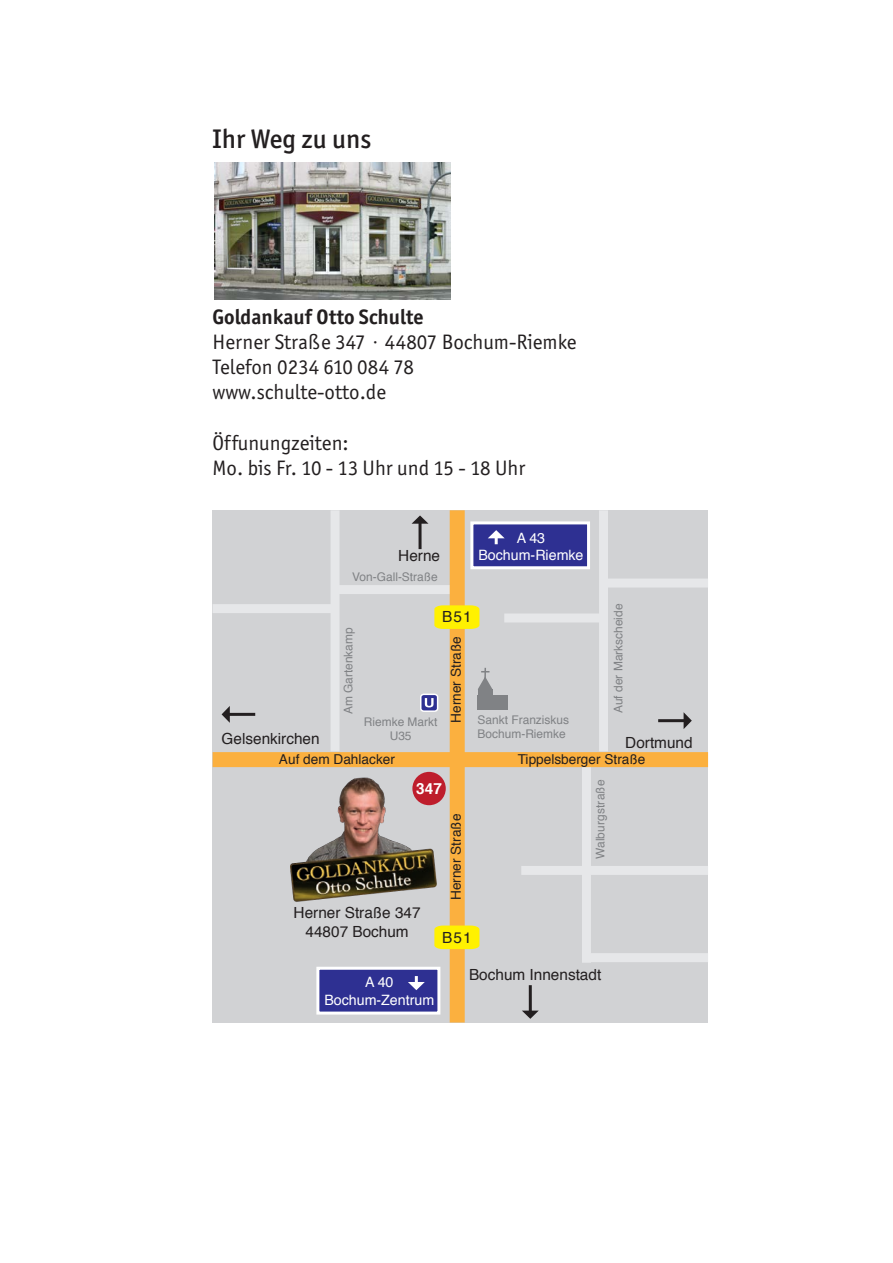
<style>
.page{position:relative;width:893px;height:1263px;background:#fff}
.page>*{position:absolute;margin:0;border:0;box-sizing:border-box;transform-origin:0 0}
.t1{font:500 27px "Officina Sans ITC Std";color:#231f20}
.t2{font:21px/25.2px "Officina Sans ITC Std";color:#231f20}
.t3{font:700 21px "Officina Sans ITC Std";color:#231f20}
.t4{font:15.3px/18.5px "Helvetica";color:#231f20;text-align:center}
.t5{font:700 15.3px "Helvetica";color:#fff}
.t6{font:14.25px/17.1px "Helvetica";color:#fff;text-align:center}
.t7{font:13.65px "Helvetica";color:#231f20}
.t8{font:12px/14.2px "Helvetica";color:#808285}
</style>
<div class="page">
<div style="left:213px;top:510px;width:495px;height:512px;background:#d1d2d4"></div>
<div style="left:599px;top:510px;width:9px;height:241px;background:#e6e7e9"></div>
<div style="left:331px;top:510px;width:9px;height:241px;background:#e6e7e9"></div>
<div style="left:582px;top:759px;width:9px;height:204px;background:#e6e7e9"></div>
<div style="left:521px;top:866px;width:187px;height:9px;background:#e6e7e9"></div>
<div style="left:335px;top:585px;width:122px;height:9px;background:#e6e7e9"></div>
<div style="left:504px;top:613px;width:100px;height:9px;background:#e6e7e9"></div>
<div style="left:586px;top:953px;width:122px;height:9px;background:#e6e7e9"></div>
<div style="left:601px;top:578px;width:107px;height:9px;background:#e6e7e9"></div>
<div style="left:213px;top:604px;width:122px;height:9px;background:#e6e7e9"></div>
<div style="left:450px;top:510px;width:15px;height:512px;background:#fbb03f"></div>
<div style="left:213px;top:752px;width:495px;height:15px;background:#fbb03f"></div>
<div style="left:421px;top:694px;width:17px;height:17px;background:#2e3092;border-radius:3px"></div>
<div style="left:420px;top:693px;width:18px;height:19px;border:2px solid #fff;border-radius:3px"></div>
<svg style="left:425px;top:698px;width:9px;height:9px"></svg>
<svg style="left:434px;top:925px;width:45px;height:24px"></svg>
<svg style="left:434px;top:605px;width:45px;height:24px"></svg>
<div style="left:412px;top:772px;width:34px;height:33px;background:#be1d2c;border-radius:50%"></div>
<div style="left:316px;top:967px;width:124px;height:47px;background:#2e3092;border:3px solid #fff"></div>
<svg style="left:408px;top:976px;width:17px;height:14px"></svg>
<svg style="left:522px;top:1010px;width:17px;height:9px"></svg>
<hr style="left:529px;top:985px;width:3px;height:31px;background:#231f20">
<svg style="left:684px;top:712px;width:8px;height:17px"></svg>
<hr style="left:658px;top:719px;width:32px;height:3px;background:#231f20">
<svg style="left:222px;top:706px;width:8px;height:17px"></svg>
<hr style="left:224px;top:713px;width:31px;height:3px;background:#231f20">
<svg style="left:412px;top:515px;width:16px;height:9px"></svg>
<hr style="left:419px;top:518px;width:3px;height:31px;background:#231f20">
<img style="left:290px;top:771px;width:147px;height:131px">
<div style="left:478px;top:689px;width:15px;height:20px;background:#808285"></div>
<div style="left:478px;top:695px;width:30px;height:15px;background:#808285"></div>
<svg style="left:478px;top:668px;width:14px;height:21px"></svg>
<div style="left:470px;top:521px;width:120px;height:48px;background:#2e3092;border:3px solid #fff"></div>
<svg style="left:488px;top:530px;width:17px;height:14px"></svg>
<img style="left:214px;top:163px;width:236px;height:137px">
<p class="t1" style="left:213px;top:122px;width:160px">Ihr Weg zu uns</p>
<p class="t3" style="left:213px;top:303px;width:212px">Goldankauf Otto Schulte</p>
<p class="t2" style="left:213px;top:329px;width:365px">Herner Straße 347 · 44807 Bochum-Riemke<br>Telefon 0234 610 084 78 www.schulte-otto.de</p>
<p class="t2" style="left:213px;top:430px;width:314px">Öffunungzeiten:<br>Mo. bis Fr. 10 - 13 Uhr und 15 - 18 Uhr</p>
<p class="t4" style="left:398px;top:547px;width:43px">Herne</p>
<p class="t8" style="left:352px;top:570px;width:87px">Von-Gall-Straße</p>
<p class="t6" style="left:478px;top:529px;width:107px">A 43<br>Bochum-Riemke</p>
<p class="t8" style="left:611px;top:713px;width:111px;rotate:-90deg">Auf der Markscheide</p>
<p class="t4" style="left:442px;top:608px;width:31px">B51</p>
<p class="t8" style="left:342px;top:714px;width:88px;rotate:-90deg">Am Gartenkamp</p>
<p class="t7" style="left:445px;top:723px;width:88px;rotate:-90deg">Herner Straße</p>
<p class="t8" style="left:478px;top:713px;width:93px">Sankt Franziskus<br>Bochum-Riemke</p>
<p class="t8" style="left:364px;top:715px;width:75px;text-align:center">Riemke Markt<br>U35</p>
<p class="t4" style="left:222px;top:729px;width:100px">Gelsenkirchen</p>
<p class="t4" style="left:625px;top:734px;width:69px">Dortmund</p>
<p class="t7" style="left:279px;top:748px;width:117px">Auf dem Dahlacker</p>
<p class="t5" style="left:416px;top:776px;width:27px">347</p>
<p class="t7" style="left:445px;top:900px;width:88px;rotate:-90deg">Herner Straße</p>
<p class="t4" style="left:294px;top:904px;width:129px">Herner Straße 347<br>44807 Bochum</p>
<p class="t4" style="left:442px;top:928px;width:31px">B51</p>
<p class="t7" style="left:518px;top:748px;width:129px">Tippelsberger Straße</p>
<p class="t8" style="left:593px;top:859px;width:81px;rotate:-90deg">Walburgstraße</p>
<p class="t6" style="left:324px;top:974px;width:111px">A 40<br>Bochum-Zentrum</p>
<p class="t4" style="left:469px;top:966px;width:134px">Bochum Innenstadt</p>
</div>
